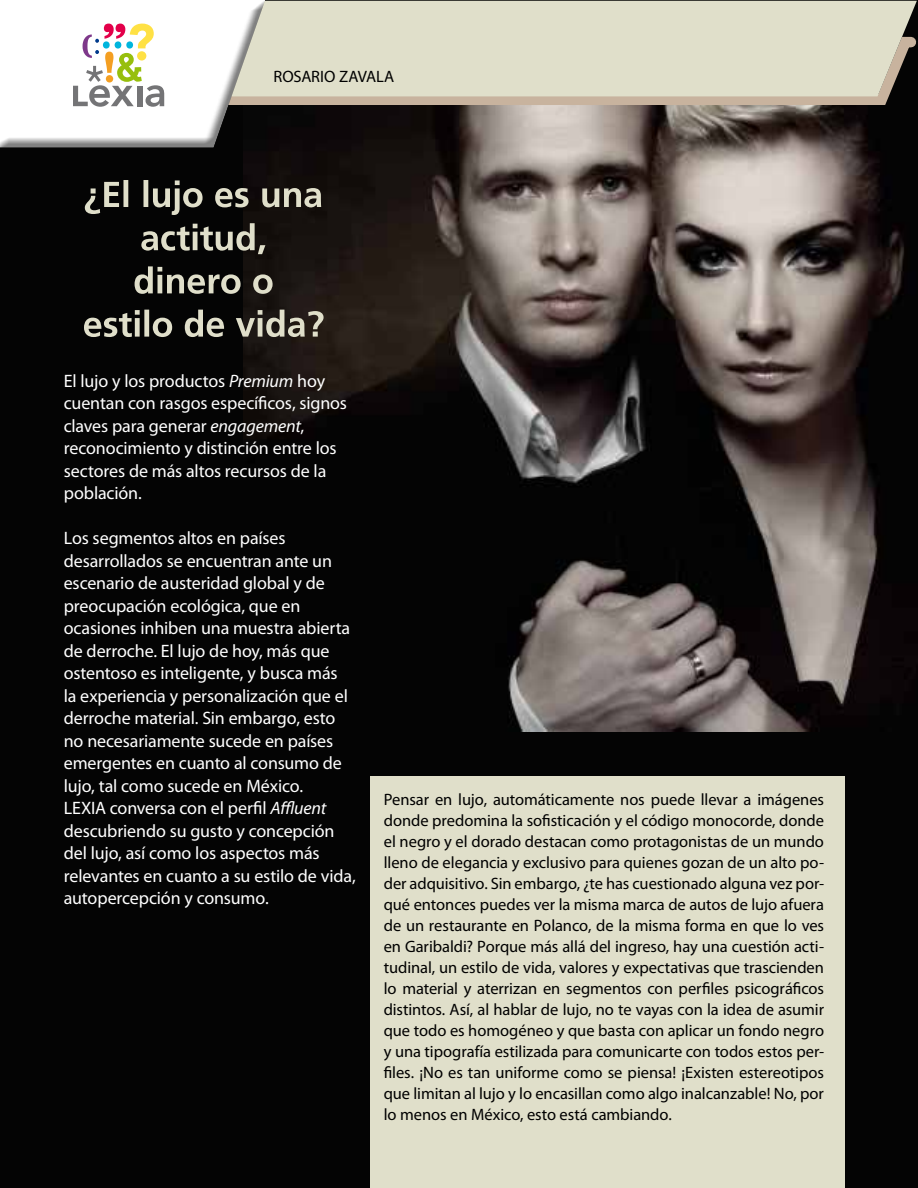
<style>
.page{position:relative;width:918px;height:1188px;background:#040404}
.page>*{position:absolute;margin:0;border:0;box-sizing:border-box;transform-origin:0 0}
.t1{font:700 36px/43.2px "Frutiger";letter-spacing:-.01em;color:#fff;text-align:center}
.t2{font:18px/22.5px "Myriad Pro";letter-spacing:-.01em;color:#fff}
.t3{font:16.5px/21px "Myriad Pro";color:#000;text-align:justify}
.s1{font-style:italic}
</style>
<div class="page">
<div style="left:371px;top:777px;width:473px;height:411px;background:#e0dfca"></div>
<img style="left:243px;top:110px;width:675px;height:622px">
<svg style="left:268px;top:96px;width:621px;height:14px"></svg>
<div style="left:268px;top:1px;width:649px;height:95px;background:#e0dfca"></div>
<svg style="left:0;top:0;width:265px;height:148px;background:#e2e0dc"></svg>
<p class="t3" style="left:273px;top:65px;width:122px">ROSARIO ZAVALA</p>
<h1 class="t1" style="left:83px;top:173px;width:243px">¿El lujo es una actitud, dinero o<br>estilo de vida?</h1>
<p class="t2" style="left:64px;top:369px;width:285px">El lujo y los productos <span class="s1">Premium</span> hoy cuentan con rasgos específicos, signos claves para generar <span class="s1">engagement</span>, reconocimiento y distinción entre los sectores de más altos recursos de la población.</p>
<p class="t2" style="left:64px;top:527px;width:293px">Los segmentos altos en países desarrollados se encuentran ante un escenario de austeridad global y de preocupación ecológica, que en ocasiones inhiben una muestra abierta de derroche. El lujo de hoy, más que ostentoso es inteligente, y busca más<br>la experiencia y personalización que el derroche material. Sin embargo, esto no necesariamente sucede en países emergentes en cuanto al consumo de lujo, tal como sucede en México.<br>LEXIA conversa con el perfil <span class="s1">Affluent </span>descubriendo su gusto y concepción del lujo, así como los aspectos más relevantes en cuanto a su estilo de vida, autopercepción y consumo.</p>
<p class="t3" style="left:384px;top:788px;width:442px">Pensar en lujo, automáticamente nos puede llevar a imágenes donde predomina la sofisticación y el código monocorde, donde el negro y el dorado destacan como protagonistas de un mundo lleno de elegancia y exclusivo para quienes gozan de un alto po&shy;der adquisitivo. Sin embargo, ¿te has cuestionado alguna vez por&shy;qué entonces puedes ver la misma marca de autos de lujo afuera de un restaurante en Polanco, de la misma forma en que lo ves en Garibaldi? Porque más allá del ingreso, hay una cuestión acti&shy;tudinal, un estilo de vida, valores y expectativas que trascienden lo material y aterrizan en segmentos con perfiles psicográficos distintos. Así, al hablar de lujo, no te vayas con la idea de asumir que todo es homogéneo y que basta con aplicar un fondo negro y una tipografía estilizada para comunicarte con todos estos per&shy;files. ¡No es tan uniforme como se piensa! ¡Existen estereotipos que limitan al lujo y lo encasillan como algo inalcanzable! No, por lo menos en México, esto está cambiando.</p>
</div>
